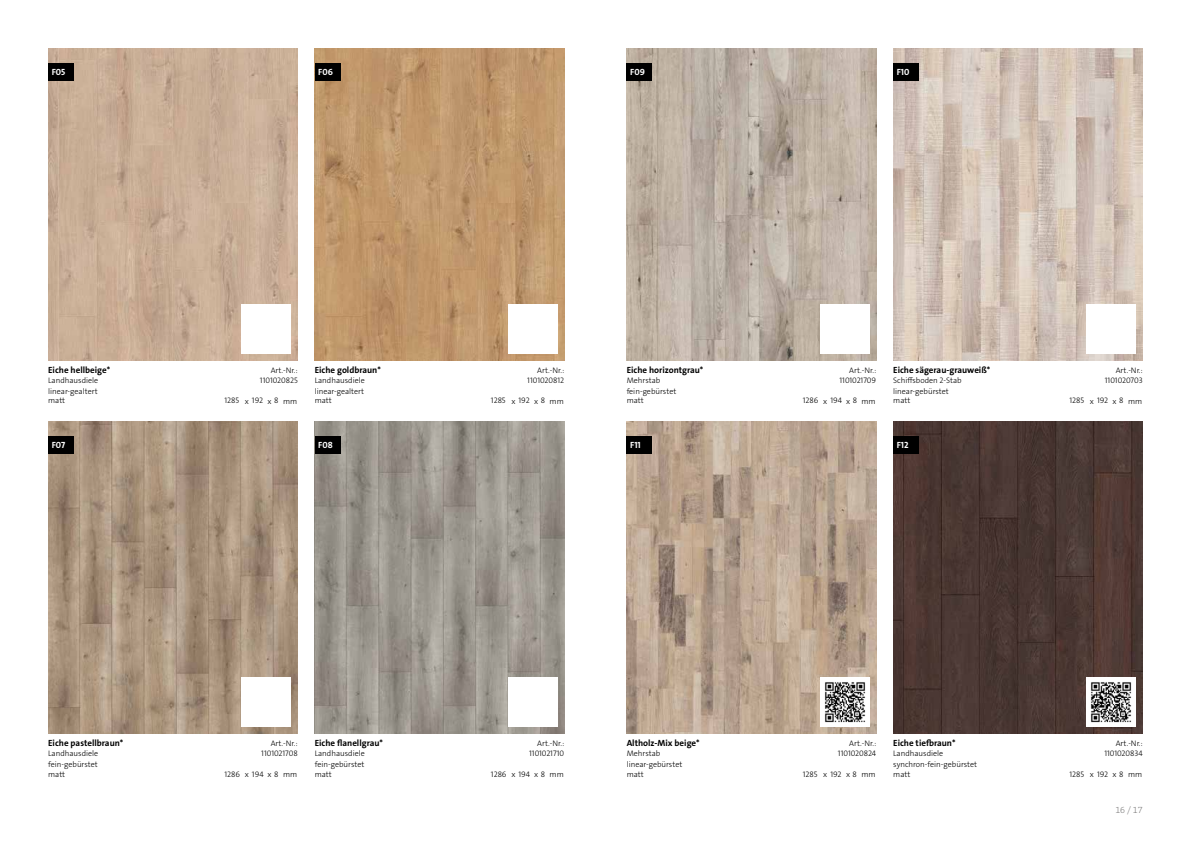
<style>
.page{position:relative;width:1191px;height:842px;background:#fff}
.page>*{position:absolute;margin:0;border:0;box-sizing:border-box;transform-origin:0 0}
.t1{font:9px "The Sans LP7 Bld";color:#000}
.t2{font:9px "The Sans LP7 Bld";color:#fff}
.t3{font:9px "The Serif HP2 Ex Lig";color:#706f6f}
.t4{font:8px/10.3px "The Sans LP3 Lig";color:#000}
</style>
<div class="page">
<img style="left:48px;top:48px;width:250px;height:312px">
<div style="left:48px;top:63px;width:26px;height:17px;background:#000"></div>
<img style="left:315px;top:48px;width:249px;height:312px">
<div style="left:315px;top:63px;width:25px;height:17px;background:#000"></div>
<img style="left:626px;top:48px;width:250px;height:312px">
<div style="left:626px;top:63px;width:26px;height:17px;background:#000"></div>
<img style="left:893px;top:48px;width:249px;height:312px">
<div style="left:893px;top:63px;width:25px;height:17px;background:#000"></div>
<img style="left:48px;top:421px;width:250px;height:312px">
<div style="left:48px;top:436px;width:26px;height:17px;background:#000"></div>
<img style="left:315px;top:421px;width:249px;height:312px">
<div style="left:315px;top:436px;width:25px;height:17px;background:#000"></div>
<div style="left:820px;top:304px;width:49px;height:49px;background:#fff"></div>
<div style="left:1086px;top:304px;width:49px;height:49px;background:#fff"></div>
<img style="left:626px;top:421px;width:250px;height:312px">
<img style="left:893px;top:421px;width:249px;height:312px">
<div style="left:242px;top:304px;width:48px;height:49px;background:#fff"></div>
<div style="left:508px;top:304px;width:49px;height:49px;background:#fff"></div>
<div style="left:242px;top:677px;width:48px;height:49px;background:#fff"></div>
<div style="left:508px;top:677px;width:49px;height:49px;background:#fff"></div>
<div style="left:626px;top:436px;width:26px;height:17px;background:#000"></div>
<img style="left:820px;top:677px;width:49px;height:49px">
<div style="left:893px;top:436px;width:25px;height:17px;background:#000"></div>
<img style="left:1086px;top:677px;width:49px;height:49px">
<p class="t2" style="left:52px;top:66px;width:15px">F05</p>
<p class="t2" style="left:318px;top:66px;width:16px">F06</p>
<p class="t2" style="left:630px;top:66px;width:16px">F09</p>
<p class="t2" style="left:896px;top:66px;width:14px">F10</p>
<p class="t1" style="left:48px;top:364px;width:63px">Eiche hellbeige*</p>
<p class="t4" style="left:271px;top:365px;width:28px">Art.-Nr.:</p>
<p class="t1" style="left:315px;top:364px;width:68px">Eiche goldbraun*</p>
<p class="t4" style="left:537px;top:365px;width:28px">Art.-Nr.:</p>
<p class="t4" style="left:48px;top:375px;width:52px">Landhausdiele</p>
<p class="t4" style="left:260px;top:375px;width:39px">1101020825</p>
<p class="t4" style="left:315px;top:375px;width:52px">Landhausdiele</p>
<p class="t4" style="left:527px;top:375px;width:39px">1101020812</p>
<p class="t4" style="left:48px;top:386px;width:51px">linear-gealtert</p>
<p class="t4" style="left:315px;top:386px;width:51px">linear-gealtert</p>
<p class="t4" style="left:48px;top:396px;width:19px">matt</p>
<p class="t4" style="left:224px;top:396px;width:16px">1285</p>
<p class="t4" style="left:245px;top:396px;width:20px">x 192</p>
<p class="t4" style="left:267px;top:396px;width:12px">x 8</p>
<p class="t4" style="left:283px;top:396px;width:16px">mm</p>
<p class="t4" style="left:315px;top:396px;width:19px">matt</p>
<p class="t4" style="left:491px;top:396px;width:16px">1285</p>
<p class="t4" style="left:511px;top:396px;width:20px">x 192</p>
<p class="t4" style="left:534px;top:396px;width:12px">x 8</p>
<p class="t4" style="left:549px;top:396px;width:16px">mm</p>
<p class="t2" style="left:52px;top:440px;width:15px">F07</p>
<p class="t2" style="left:318px;top:440px;width:16px">F08</p>
<p class="t1" style="left:626px;top:364px;width:78px">Eiche horizontgrau*</p>
<p class="t4" style="left:849px;top:365px;width:28px">Art.-Nr.:</p>
<p class="t1" style="left:893px;top:364px;width:99px">Eiche sägerau-grauweiß*</p>
<p class="t4" style="left:1115px;top:365px;width:28px">Art.-Nr.:</p>
<p class="t4" style="left:626px;top:375px;width:35px">Mehrstab</p>
<p class="t4" style="left:839px;top:375px;width:38px">1101021709</p>
<p class="t4" style="left:893px;top:375px;width:70px">Schifsboden 2-Stab</p>
<p class="t4" style="left:1104px;top:375px;width:39px">1101020703</p>
<p class="t4" style="left:626px;top:386px;width:51px">fein-gebürstet</p>
<p class="t4" style="left:893px;top:386px;width:57px">linear-gebürstet</p>
<p class="t4" style="left:626px;top:396px;width:19px">matt</p>
<p class="t4" style="left:803px;top:396px;width:17px">1286</p>
<p class="t4" style="left:823px;top:396px;width:35px">x 194 x 8</p>
<p class="t4" style="left:861px;top:396px;width:16px">mm</p>
<p class="t4" style="left:893px;top:396px;width:19px">matt</p>
<p class="t4" style="left:1069px;top:396px;width:16px">1285</p>
<p class="t4" style="left:1089px;top:396px;width:20px">x 192</p>
<p class="t4" style="left:1112px;top:396px;width:12px">x 8</p>
<p class="t4" style="left:1128px;top:396px;width:16px">mm</p>
<p class="t2" style="left:630px;top:440px;width:12px">F11</p>
<p class="t2" style="left:896px;top:440px;width:13px">F12</p>
<p class="t1" style="left:48px;top:737px;width:77px">Eiche pastellbraun*</p>
<p class="t4" style="left:271px;top:738px;width:28px">Art.-Nr.:</p>
<p class="t1" style="left:315px;top:737px;width:70px">Eiche fanellgrau*</p>
<p class="t4" style="left:537px;top:738px;width:28px">Art.-Nr.:</p>
<p class="t4" style="left:48px;top:748px;width:52px">Landhausdiele</p>
<p class="t4" style="left:261px;top:748px;width:38px">1101021708</p>
<p class="t4" style="left:315px;top:748px;width:52px">Landhausdiele</p>
<p class="t4" style="left:529px;top:748px;width:37px">1101021710</p>
<p class="t4" style="left:48px;top:759px;width:51px">fein-gebürstet</p>
<p class="t4" style="left:315px;top:759px;width:51px">fein-gebürstet</p>
<p class="t4" style="left:48px;top:769px;width:19px">matt</p>
<p class="t4" style="left:224px;top:769px;width:17px">1286</p>
<p class="t4" style="left:245px;top:769px;width:35px">x 194 x 8</p>
<p class="t4" style="left:283px;top:769px;width:16px">mm</p>
<p class="t4" style="left:315px;top:769px;width:19px">matt</p>
<p class="t4" style="left:491px;top:769px;width:17px">1286</p>
<p class="t4" style="left:511px;top:769px;width:35px">x 194 x 8</p>
<p class="t4" style="left:549px;top:769px;width:16px">mm</p>
<p class="t1" style="left:626px;top:737px;width:74px">Altholz-Mix beige*</p>
<p class="t4" style="left:626px;top:748px;width:57px">Mehrstab linear-gebürstet matt</p>
<p class="t4" style="left:838px;top:738px;width:40px;text-align:right">Art.-Nr.:<br>1101020824</p>
<p class="t4" style="left:823px;top:769px;width:54px">x 192 x 8 mm</p>
<p class="t4" style="left:803px;top:769px;width:16px">1285</p>
<p class="t1" style="left:893px;top:737px;width:64px">Eiche tiefraun*</p>
<p class="t4" style="left:893px;top:748px;width:85px">Landhausdiele synchron-fein-gebürstet matt</p>
<p class="t4" style="left:1104px;top:738px;width:40px;text-align:right">Art.-Nr.:<br>1101020834</p>
<p class="t4" style="left:1089px;top:769px;width:54px">x 192 x 8 mm</p>
<p class="t3" style="left:1115px;top:804px;width:29px">16 / 17</p>
<p class="t4" style="left:1069px;top:769px;width:16px">1285</p>
</div>
